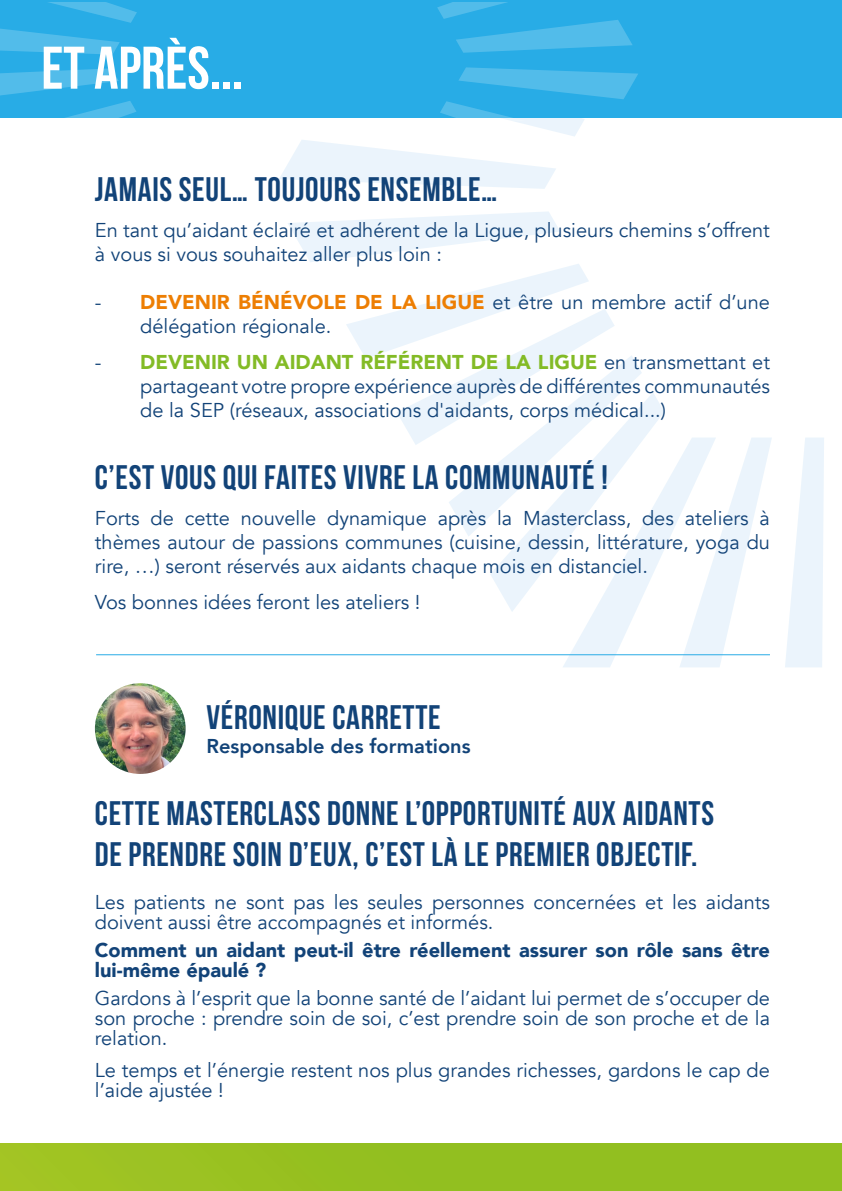
<style>
.page{position:relative;width:842px;height:1191px;background:#fff}
.page>*{position:absolute;margin:0;border:0;box-sizing:border-box;transform-origin:0 0}
.t1{font:700 60px "Bebas Neue";color:#fff}
.t2{font:700 34px/40.8px "Bebas Neue";letter-spacing:.02em;color:#124378}
.LI{font:20px/24px "Avenir";color:#124378;text-align:justify}
.TC{font:20px/20px "Avenir";color:#124378}
.TC-2{font:900 20px/20px "Avenir";color:#124378}
.t3{font:800 20px "Avenir";color:#124378}
.s1{font-weight:900;color:#ed7e03}
.s2{font-weight:900;color:#83bb26}
</style>
<div class="page">
<svg style="left:785px;top:438px;width:39px;height:229px"></svg>
<svg style="left:287px;top:211px;width:485px;height:456px"></svg>
<div style="left:0;top:0;width:842px;height:117px;background:#28ace6"></div>
<hr style="left:96px;top:654px;width:674px;height:1px;background:#28ace6">
<div style="left:0;top:1144px;width:842px;height:47px;background:linear-gradient(to right,#9fc322,#8ebe1f)"></div>
<svg style="left:0;top:3px;width:137px;height:52px"></svg>
<svg style="left:437px;top:3px;width:196px;height:50px"></svg>
<svg style="left:279px;top:67px;width:359px;height:122px"></svg>
<svg style="left:0;top:68px;width:136px;height:50px"></svg>
<img style="left:95px;top:683px;width:91px;height:91px;border-radius:45px">
<p class="t1" style="left:41px;top:35px;width:203px">ET APRÈS...</p>
<h1 class="t2" style="left:95px;top:168px;width:404px">JAMAIS SEUL… TOUJOURS ENSEMBLE…</h1>
<p class="TC" style="left:95px;top:218px;width:676px;line-height:24px">En tant qu’aidant éclairé et adhérent de la Ligue, plusieurs chemins s’offrent à vous si vous souhaitez aller plus loin :</p>
<p class="LI" style="left:140px;top:290px;width:631px;text-indent:-45px">- <span class="s1">DEVENIR BÉNÉVOLE DE LA LIGUE</span> et être un membre actif d’une délégation régionale.</p>
<p class="LI" style="left:140px;top:350px;width:631px;text-indent:-45px">- <span class="s2">DEVENIR UN AIDANT RÉFÉRENT DE LA LIGUE</span> en transmettant et partageant votre propre expérience auprès de différentes communautés de la SEP (réseaux, associations d'aidants, corps médical...)</p>
<h1 class="t2" style="left:95px;top:456px;width:514px">C’EST VOUS QUI FAITES VIVRE LA COMMUNAUTÉ !</h1>
<p class="LI" style="left:95px;top:506px;width:677px">Forts de cette nouvelle dynamique après la Masterclass, des ateliers à thèmes autour de passions communes (cuisine, dessin, littérature, yoga du rire, …) seront réservés aux aidants chaque mois en distanciel.</p>
<p class="LI" style="left:95px;top:590px;width:327px">Vos bonnes idées feront les ateliers !</p>
<h1 class="t2" style="left:206px;top:696px;width:236px">VÉRONIQUE CARRETTE</h1>
<h1 class="t3" style="left:206px;top:730px;width:266px">Responsable des formations</h1>
<h1 class="t2" style="left:95px;top:792px;width:621px">CETTE MASTERCLASS DONNE L’OPPORTUNITÉ AUX AIDANTS<br>DE PRENDRE SOIN D’EUX, C’EST LÀ LE PREMIER OBJECTIF.</h1>
<p class="TC" style="left:95px;top:892px;width:677px">Les patients ne sont pas les seules personnes concernées et les aidants doivent aussi être accompagnés et informés.</p>
<p class="TC-2" style="left:95px;top:939px;width:677px">Comment un aidant peut-il être réellement assurer son rôle sans être lui-même épaulé ?</p>
<p class="TC" style="left:95px;top:988px;width:677px;text-align:justify">Gardons à l’esprit que la bonne santé de l’aidant lui permet de s’occuper de son proche : prendre soin de soi, c’est prendre soin de son proche et de la relation.</p>
<p class="TC" style="left:95px;top:1060px;width:676px">Le temps et l’énergie restent nos plus grandes richesses, gardons le cap de l’aide ajustée !</p>
</div>
